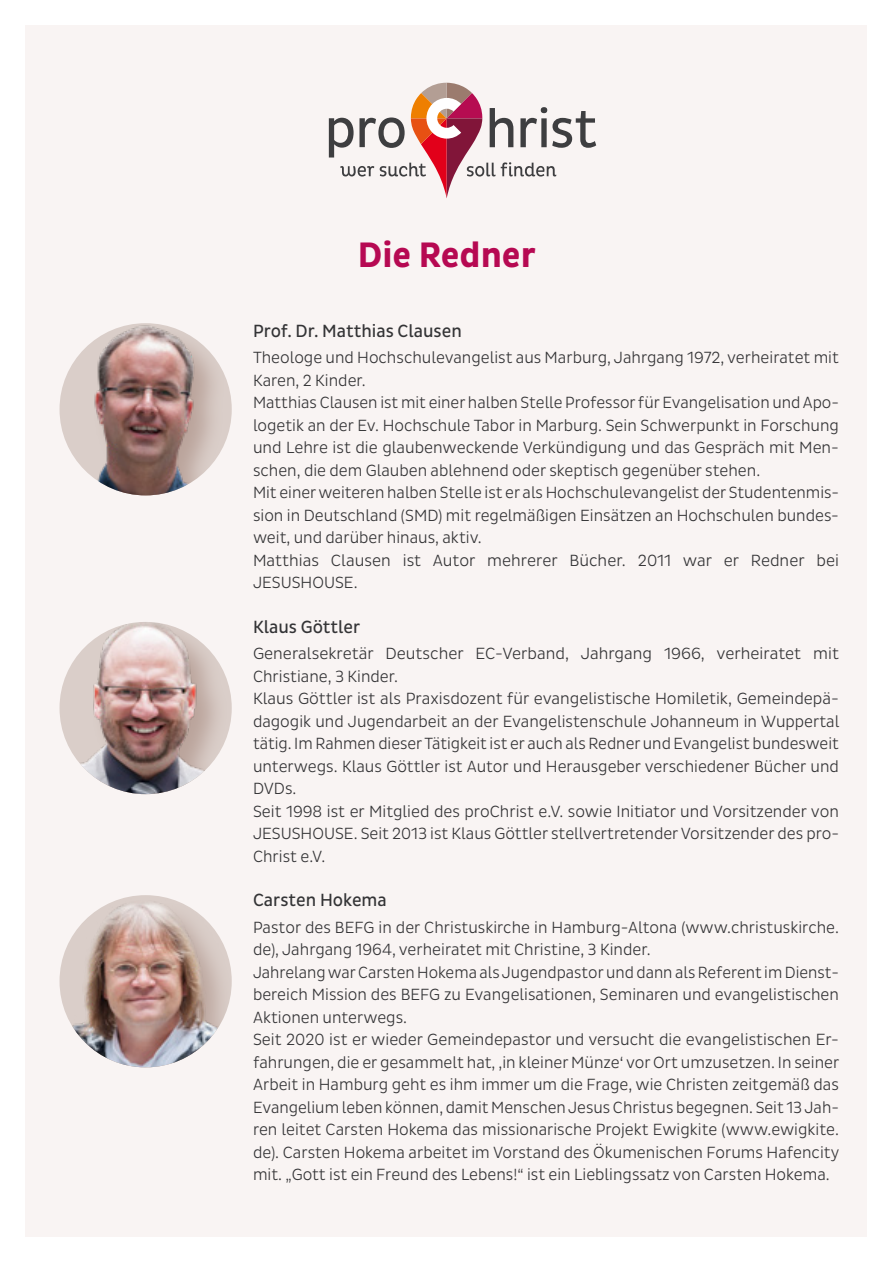
<style>
.page{position:relative;width:893px;height:1263px;background:#fff}
.page>*{position:absolute;margin:0;border:0;box-sizing:border-box;transform-origin:0 0}
.t1{font:700 36px "Pluto Sans Cond";color:#b60952}
.t2{font:18px "Pluto Sans Cond";color:#343436}
.t3{font:300 16.5px/22.5px "Pluto Sans Cond";color:#343436}
</style>
<div class="page">
<div style="left:26px;top:26px;width:841px;height:1211px;background:#f9f4f3"></div>
<svg style="left:329px;top:83px;width:267px;height:115px"></svg>
<img style="left:60px;top:323px;width:172px;height:172px;border-radius:86px">
<img style="left:60px;top:622px;width:172px;height:172px;border-radius:86px">
<img style="left:60px;top:895px;width:172px;height:172px;border-radius:86px">
<h1 class="t1" style="left:358px;top:234px;width:180px">Die Redner</h1>
<p class="t2" style="left:253px;top:320px;width:210px">Prof. Dr. Matthias Clausen</p>
<p class="t3" style="left:253px;top:347px;width:587px">Theologe und Hochschulevangelist aus Marburg, Jahrgang 1972, verheiratet mit Karen, 2 Kinder.<br>Matthias Clausen ist mit einer halben Stelle Professor für Evangelisation und Apo&shy;logetik an der Ev. Hochschule Tabor in Marburg. Sein Schwerpunkt in Forschung und Lehre ist die glaubenweckende Verkündigung und das Gespräch mit Men&shy;schen, die dem Glauben ablehnend oder skeptisch gegenüber stehen.<br>Mit einer weiteren halben Stelle ist er als Hochschulevangelist der Studentenmis&shy;sion in Deutschland (SMD) mit regelmäßigen Einsätzen an Hochschulen bundes&shy;weit, und darüber hinaus, aktiv.<br>Matthias Clausen ist Autor mehrerer Bücher. 2011 war er Redner bei JESUSHOUSE.</p>
<p class="t2" style="left:253px;top:616px;width:109px">Klaus Göttler</p>
<p class="t3" style="left:253px;top:643px;width:588px">Generalsekretär Deutscher EC-Verband, Jahrgang 1966, verheiratet mit Christiane, 3 Kinder.<br>Klaus Göttler ist als Praxisdozent für evangelistische Homiletik, Gemeindepä&shy;dagogik und Jugendarbeit an der Evangelistenschule Johanneum in Wuppertal tätig. Im Rahmen dieser Tätigkeit ist er auch als Redner und Evangelist bundesweit unterwegs. Klaus Göttler ist Autor und Herausgeber verschiedener Bücher und DVDs.<br>Seit 1998 ist er Mitglied des proChrist e.V. sowie Initiator und Vorsitzender von JESUSHOUSE. Seit 2013 ist Klaus Göttler stellvertretender Vorsitzender des pro-Christ e.V.</p>
<p class="t2" style="left:253px;top:890px;width:135px">Carsten Hokema</p>
<p class="t3" style="left:253px;top:916px;width:588px">Pastor des BEFG in der Christuskirche in Hamburg-Altona (www.christuskirche. de), Jahrgang 1964, verheiratet mit Christine, 3 Kinder.<br>Jahrelang war Carsten Hokema als Jugendpastor und dann als Referent im Dienst&shy;bereich Mission des BEFG zu Evangelisationen, Seminaren und evangelistischen Aktionen unterwegs.<br>Seit 2020 ist er wieder Gemeindepastor und versucht die evangelistischen Er&shy;fahrungen, die er gesammelt hat, ‚in kleiner Münze‘ vor Ort umzusetzen. In seiner Arbeit in Hamburg geht es ihm immer um die Frage, wie Christen zeitgemäß das Evangelium leben können, damit Menschen Jesus Christus begegnen. Seit 13 Jah&shy;ren leitet Carsten Hokema das missionarische Projekt Ewigkite (www.ewigkite. de). Carsten Hokema arbeitet im Vorstand des Ökumenischen Forums Hafencity mit. „Gott ist ein Freund des Lebens!“ ist ein Lieblingssatz von Carsten Hokema.</p>
</div>
